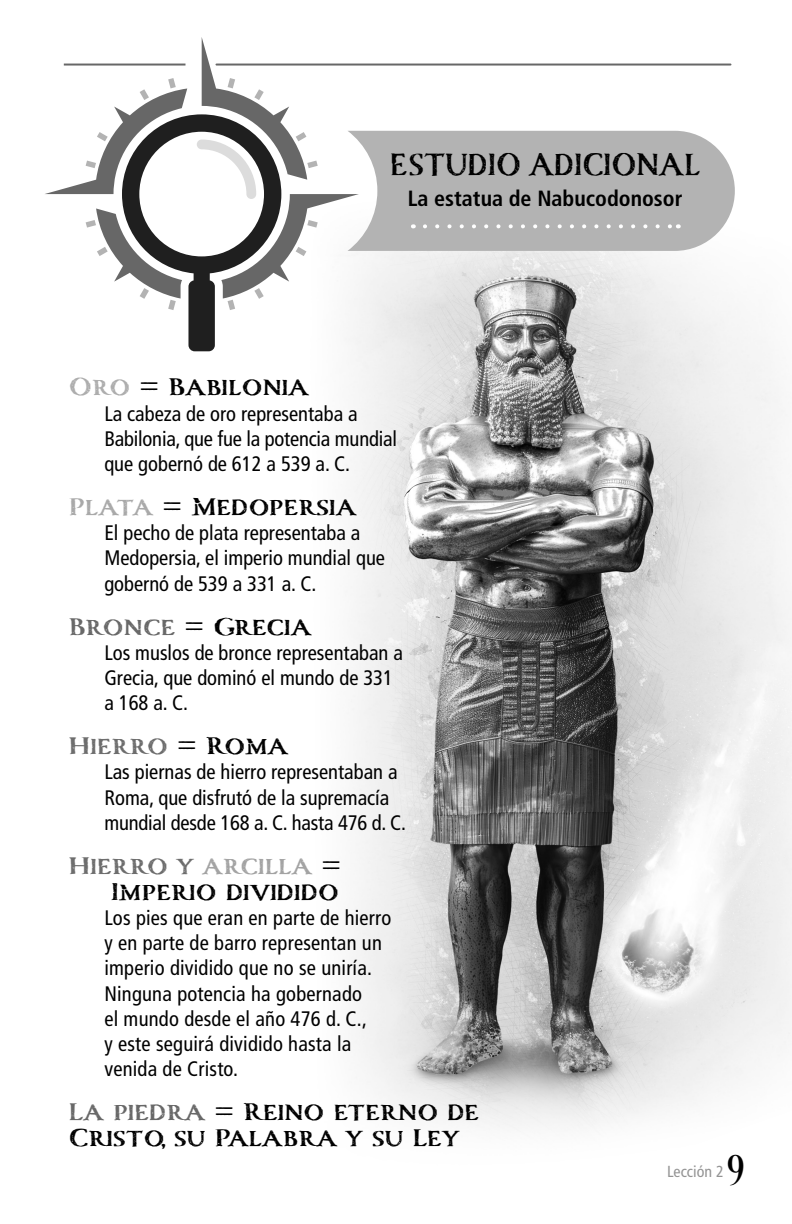
<style>
.page{position:relative;width:792px;height:1224px;background:#fff}
.page>*{position:absolute;margin:0;border:0;box-sizing:border-box;transform-origin:0 0}
.t1{font:44px "Desire Pro";color:#000}
.Further_Study{font:700 38px "Carta Marina";color:#000;scale:.85 1}
.Daniel_7_Statue_Headers{font:700 30px/26px "Carta Marina";color:#000;text-align:right}
.Daniel_7_Statue_Headers-2{font:700 30px "Carta Marina";color:#6d6d6d}
.Further_Study_Kicker{font:700 condensed 22px "Frutiger LT Pro";color:#000}
.Main_Copy_-_Block_indent{font:condensed 21px/25.2px "Frutiger LT Pro";color:#000}
.t2{font:condensed 16px "Frutiger LT Pro";color:#949494}
.s1{color:#adadad}
.s2{color:#a9a9a9}
.s3{color:#686868}
.s4{color:#000}
.s5{color:#6d6d6d}
.s6{color:#a3a3a3}
</style>
<div class="page">
<img style="left:346px;top:251px;width:446px;height:877px">
<hr style="left:216px;top:64px;width:515px;height:2px;background:#676767">
<div style="left:359px;top:131px;width:376px;height:120px;background:#b3b3b3"></div>
<svg style="left:45px;top:37px;width:314px;height:262px"></svg>
<svg style="left:86px;top:78px;width:232px;height:221px"></svg>
<svg style="left:122px;top:114px;width:159px;height:237px"></svg>
<svg style="left:425px;top:224px;width:247px;height:4px"></svg>
<hr style="left:64px;top:64px;width:121px;height:2px;background:#676767">
<p class="Further_Study" style="left:390px;top:142px;width:366px">ESTUDIO ADICIONAL</p>
<p class="Further_Study_Kicker" style="left:408px;top:185px;width:276px">La estatua de Nabucodonosor</p>
<p class="Daniel_7_Statue_Headers" style="left:68px;top:374px;width:242px"><span class="s1">Oro</span> = Babilonia</p>
<p class="Main_Copy_-_Block_indent" style="left:104px;top:401px;width:294px">La cabeza de oro representaba a<br>Babilonia, que fue la potencia mundial que gobernó de 612 a 539 a. C.</p>
<p class="Daniel_7_Statue_Headers" style="left:68px;top:494px;width:290px"><span class="s2">Plata</span> = Medopersia</p>
<p class="Main_Copy_-_Block_indent" style="left:104px;top:521px;width:282px">El pecho de plata representaba a<br>Medopersia, el imperio mundial que gobernó de 539 a 331 a. C.</p>
<p class="Daniel_7_Statue_Headers" style="left:68px;top:613px;width:245px"><span class="s3">Bronce</span> = Grecia</p>
<p class="Main_Copy_-_Block_indent" style="left:104px;top:640px;width:300px">Los muslos de bronce representaban a<br>Grecia, que dominó el mundo de 331 a 168 a. C.</p>
<p class="Daniel_7_Statue_Headers-2" style="left:68px;top:728px;width:222px">Hierro <span class="s4">= Roma</span></p>
<p class="Main_Copy_-_Block_indent" style="left:104px;top:760px;width:303px">Las piernas de hierro representaban a<br>Roma, que disfrutó de la supremacía mundial desde 168 a. C. hasta 476 d. C.</p>
<p class="Daniel_7_Statue_Headers" style="left:68px;top:852px;width:274px"><span class="s5">Hierro y</span> <span class="s6">arcilla</span> =<br>Imperio dividido</p>
<p class="Main_Copy_-_Block_indent" style="left:104px;top:905px;width:289px">Los pies que eran en parte de hierro y en parte de barro representan un imperio dividido que no se uniría.<br>Ninguna potencia ha gobernado<br>el mundo desde el año 476 d. C.,<br>y este seguirá dividido hasta la venida de Cristo.</p>
<p class="Daniel_7_Statue_Headers" style="left:68px;top:1099px;width:412px;text-align:left"><span class="s3">La piedra</span> = Reino eterno de<br>Cristo, su Palabra y su Ley</p>
<p class="t2" style="left:667px;top:1162px;width:58px">Lección 2</p>
<h1 class="t1" style="left:728px;top:1144px;width:18px">9</h1>
</div>
